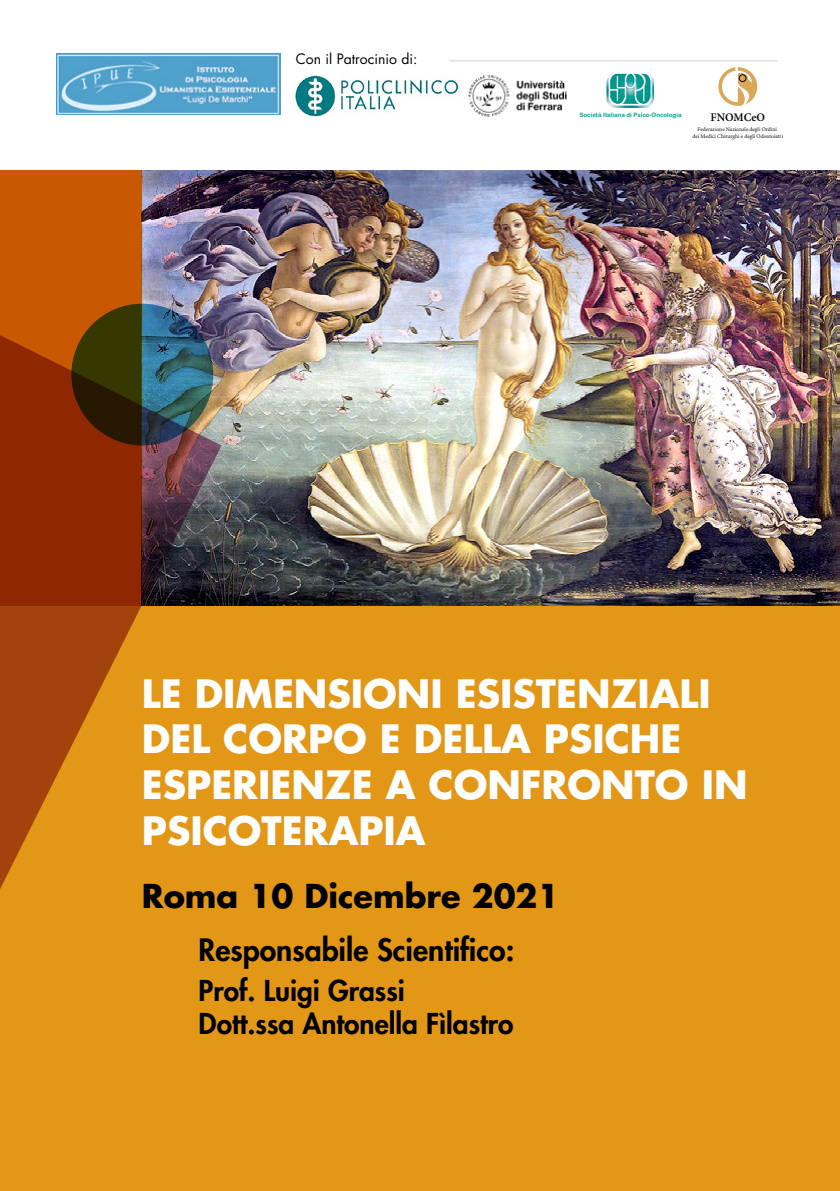
<style>
.page{position:relative;width:840px;height:1191px;background:#fff}
.page>*{position:absolute;margin:0;border:0;box-sizing:border-box;transform-origin:0 0}
.t1{font:700 38px/45.6px "Futura Std";color:#fff}
.t2{font:700 32px "Futura Std";color:#000}
.t3{font:800 30px "Futura Std";color:#000}
.t4{font:800 28px/33.6px "Futura Std";color:#000}
.t5{font:14px "Futura Std";color:#000}
.t6{font:700 12.6px "Adobe Devanagari";color:#000}
.t7{font:6px/7.2px "Adobe Devanagari";color:#000;text-align:center}
.t8{font:6px "Arial Rounded MT Bold";color:#00978b}
</style>
<div class="page">
<div style="left:0;top:170px;width:839px;height:1021px;background:#e29717"></div>
<img style="left:142px;top:170px;width:697px;height:435px">
<img style="left:57px;top:53px;width:223px;height:61px">
<img style="left:295px;top:74px;width:164px;height:43px">
<img style="left:606px;top:73px;width:47px;height:35px">
<img style="left:0;top:227px;width:221px;height:662px">
<svg style="left:0;top:170px;width:142px;height:435px;background:#a73c01"></svg>
<svg style="left:71px;top:304px;width:142px;height:141px;background:#30483e"></svg>
<img style="left:468px;top:74px;width:99px;height:43px">
<svg style="left:718px;top:67px;width:38px;height:39px"></svg>
<div style="left:738px;top:75px;width:7px;height:7px;border:1px solid #000;border-radius:50%"></div>
<hr style="left:296px;top:61px;width:481px;height:1px;background:#cfd3d5">
<div style="left:296px;top:45px;width:152px;height:26px;background:#fff"></div>
<p class="t5" style="left:296px;top:50px;width:123px">Con il Patrocinio di:</p>
<p class="t8" style="left:579px;top:111px;width:104px">Società Italiana di Psico-Oncologia</p>
<p class="t6" style="left:710px;top:110px;width:56px">FNOMCeO</p>
<p class="t7" style="left:692px;top:126px;width:92px">Federazione Nazionale degli Ordini<br>dei Medici Chirurghi e degli Odontoiatri</p>
<p class="t1" style="left:142px;top:670px;width:607px">LE DIMENSIONI ESISTENZIALI<br>DEL CORPO E DELLA PSICHE<br>ESPERIENZE A CONFRONTO IN<br>PSICOTERAPIA</p>
<p class="t2" style="left:142px;top:874px;width:419px">Roma 10 Dicembre 2021</p>
<p class="t3" style="left:198px;top:930px;width:317px">Responsabile Scientifico:</p>
<p class="t4" style="left:198px;top:973px;width:316px">Prof. Luigi Grassi<br>Dott.ssa Antonella Fìlastro</p>
</div>
